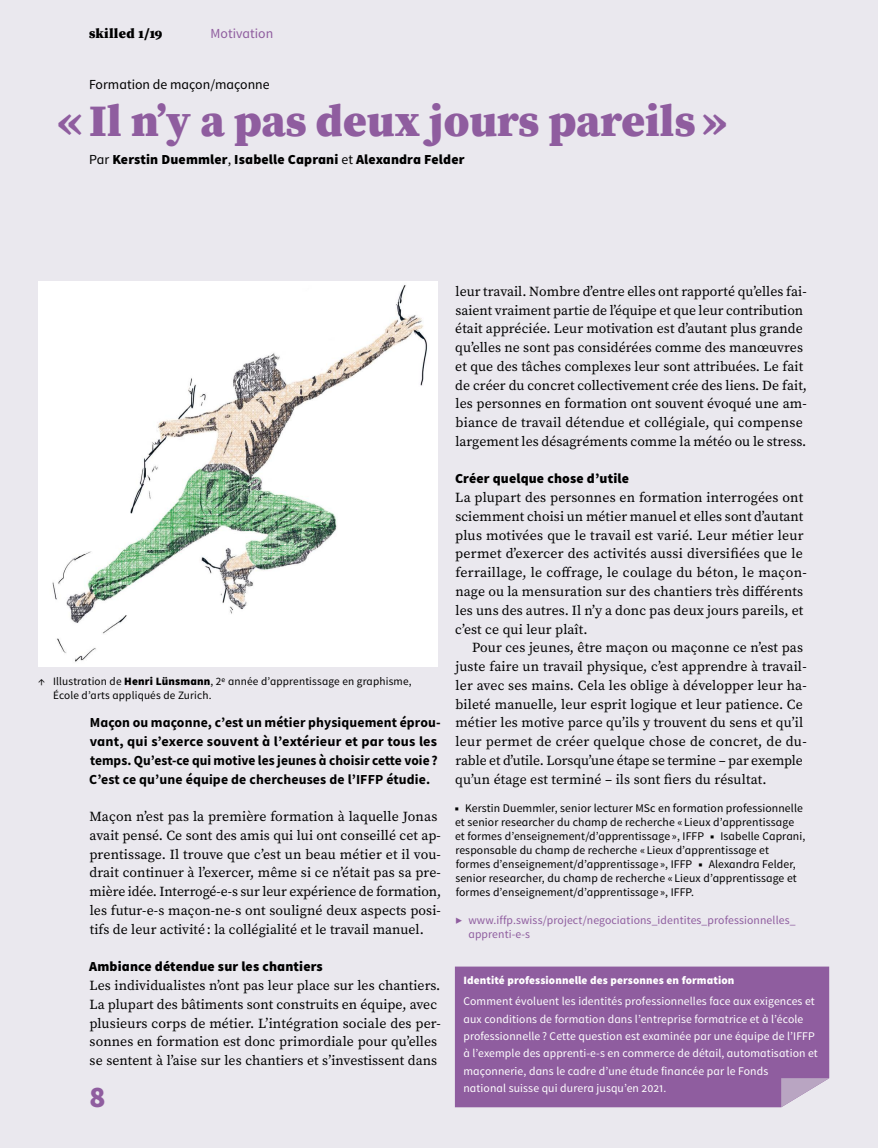
<style>
.page{position:relative;width:878px;height:1148px;background:#fff}
.page>*{position:absolute;margin:0;border:0;box-sizing:border-box;transform-origin:0 0}
.H1-Titel-Artikel{font:900 45px "Source Serif Pro";color:#8f5d9f}
.t1{font:900 30px "Source Sans Pro";color:#8f5d9f}
.P-Lauftext-ohne-Einz{font:13.8px/18.8px "Source Serif Pro";letter-spacing:.005em;color:#000}
.P-Lauftext{font:13.8px/18.8px "Source Serif Pro";letter-spacing:.01em;color:#000}
.P-Lead{font:700 13.8px/18.8px "Source Sans Pro";letter-spacing:.01em;color:#000}
.P-Zwischentitel{font:900 13.8px "Source Sans Pro";letter-spacing:.01em;color:#000}
.P-Autor{font:900 13.8px "Source Sans Pro";letter-spacing:.01em;color:#000}
.P-Obertitel{font:13.8px "Source Sans Pro";color:#000}
.H2-Kolumnentitel{font:900 13.8px "Source Serif Pro";letter-spacing:.02em;color:#000}
.H2-Kolumnentitel-2{font:13.8px "Source Sans Pro";color:#8f5d9f}
.P-Infos-nach-Text{font:11.7px/14.1px "Source Sans Pro";letter-spacing:.01em;color:#000}
.P-Info-Box{font:11.7px/17.2px "Source Sans Pro";letter-spacing:.01em;color:#fff}
.P-www-Links-nach-Tex{font:11.7px/14.1px "Source Sans Pro";letter-spacing:.01em;color:#8f5d9f}
.Artefakt-Bildlegende{font:11.25px/14.1px "Source Sans Pro";letter-spacing:.015em;color:#000}
.t2{font:900 11.25px "Source Sans Pro";letter-spacing:.01em;color:#fff}
.s1{font-weight:400}
.s2{font-weight:900}
</style>
<div class="page">
<div style="left:0;top:0;width:878px;height:1147px;background:#eae8ee"></div>
<div style="left:455px;top:966px;width:374px;height:141px;background:#8f5d9f"></div>
<svg style="left:781px;top:1077px;width:48px;height:30px"></svg>
<img style="left:38px;top:282px;width:400px;height:384px">
<h2 class="H2-Kolumnentitel" style="left:89px;top:23px;width:75px">skilled 1/19</h2>
<h2 class="H2-Kolumnentitel-2" style="left:211px;top:25px;width:64px">Motivation</h2>
<p class="P-Obertitel" style="left:89px;top:76px;width:182px">Formation de maçon/maçonne</p>
<h1 class="H1-Titel-Artikel" style="left:57px;top:90px;width:671px">«Il n’y a pas deux jours pareils»</h1>
<p class="P-Autor" style="left:89px;top:151px;width:377px"><span class="s1">Par</span> Kerstin Duemmler<span class="s1">,</span> Isabelle Caprani <span class="s1">et</span> Alexandra Felder</p>
<p class="Artefakt-Bildlegende" style="left:53px;top:674px;width:360px;text-indent:-15px">↑ Illustration de <span class="s2">Henri Lünsmann</span>, 2ᵉ année d’apprentissage en graphisme,<br>École d’arts appliqués de Zurich.</p>
<p class="P-Lead" style="left:89px;top:713px;width:353px">Maçon ou maçonne, c’est un métier physiquement éprou&shy;vant, qui s’exerce souvent à l’extérieur et par tous les temps. Qu’est-ce qui motive les jeunes à choisir cette voie ?<br>C’est ce qu’une équipe de chercheuses de l’IFFP étudie.</p>
<p class="P-Lauftext-ohne-Einz" style="left:89px;top:807px;width:353px">Maçon n’est pas la première formation à laquelle Jonas avait pensé. Ce sont des amis qui lui ont conseillé cet ap&shy;prentissage. Il trouve que c’est un beau métier et il vou&shy;drait continuer à l’exercer, même si ce n’était pas sa pre&shy;mière idée. Interrogé-e-s sur leur expérience de formation, les futur-e-s maçon-ne-s ont souligné deux aspects posi&shy;tifs de leur activité : la collégialité et le travail manuel.</p>
<p class="P-Zwischentitel" style="left:89px;top:957px;width:235px">Ambiance détendue sur les chantiers</p>
<p class="P-Lauftext-ohne-Einz" style="left:89px;top:975px;width:353px">Les individualistes n’ont pas leur place sur les chantiers.<br>La plupart des bâtiments sont construits en équipe, avec plusieurs corps de métier. L’intégration sociale des per&shy;sonnes en formation est donc primordiale pour qu’elles se sentent à l’aise sur les chantiers et s’investissent dans</p>
<h2 class="t1" style="left:89px;top:1077px;width:18px">8</h2>
<p class="P-Lauftext-ohne-Einz" style="left:455px;top:282px;width:353px">leur travail. Nombre d’entre elles ont rapporté qu’elles fai&shy;saient vraiment partie de l’équipe et que leur contribution était appréciée. Leur motivation est d’autant plus grande qu’elles ne sont pas considérées comme des manœuvres et que des tâches complexes leur sont attribuées. Le fait de créer du concret collectivement crée des liens. De fait, les personnes en formation ont souvent évoqué une am&shy;biance de travail détendue et collégiale, qui compense largement les désagréments comme la météo ou le stress.</p>
<p class="P-Zwischentitel" style="left:455px;top:470px;width:175px">Créer quelque chose d’utile</p>
<p class="P-Lauftext-ohne-Einz" style="left:455px;top:488px;width:353px">La plupart des personnes en formation interrogées ont sciemment choisi un métier manuel et elles sont d’autant plus motivées que le travail est varié. Leur métier leur permet d’exercer des activités aussi diversifiées que le ferraillage, le coffrage, le coulage du béton, le maçon&shy;nage ou la mensuration sur des chantiers très différents les uns des autres. Il n’y a donc pas deux jours pareils, et c’est ce qui leur plaît.</p>
<p class="P-Lauftext" style="left:455px;top:638px;width:353px;text-indent:17px">Pour ces jeunes, être maçon ou maçonne ce n’est pas juste faire un travail physique, c’est apprendre à travail&shy;ler avec ses mains. Cela les oblige à développer leur ha&shy;bileté manuelle, leur esprit logique et leur patience. Ce métier les motive parce qu’ils y trouvent du sens et qu’il leur permet de créer quelque chose de concret, de du&shy;rable et d’utile. Lorsqu’une étape se termine – par exemple qu’un étage est terminé – ils sont fiers du résultat.</p>
<p class="P-Infos-nach-Text" style="left:455px;top:800px;width:352px"><span class="s2">■</span> Kerstin Duemmler, senior lecturer MSc en formation professionnelle et senior researcher du champ de recherche « Lieux d’apprentissage et formes d’enseignement/d’apprentissage », IFFP <span class="s2">■</span> Isabelle Caprani, responsable du champ de recherche « Lieux d’apprentissage et formes d’enseignement/d’apprentissage », IFFP <span class="s2">■</span> Alexandra Felder, senior researcher, du champ de recherche « Lieux d’apprentissage et formes d’enseignement/d’apprentissage », IFFP.</p>
<p class="P-www-Links-nach-Tex" style="left:468px;top:913px;width:329px;text-indent:-13px">▶ www.iffp.swiss/project/negociations_identites_professionnelles_ apprenti-e-s</p>
<p class="t2" style="left:463px;top:972px;width:272px">Identité professionnelle des personnes en formation</p>
<p class="P-Info-Box" style="left:463px;top:992px;width:356px">Comment évoluent les identités professionnelles face aux exigences et aux conditions de formation dans l’entreprise formatrice et à l’école professionnelle ? Cette question est examinée par une équipe de l’IFFP à l’exemple des apprenti-e-s en commerce de détail, automatisation et maçonnerie, dans le cadre d’une étude financée par le Fonds<br>national suisse qui durera jusqu’en 2021.</p>
</div>
